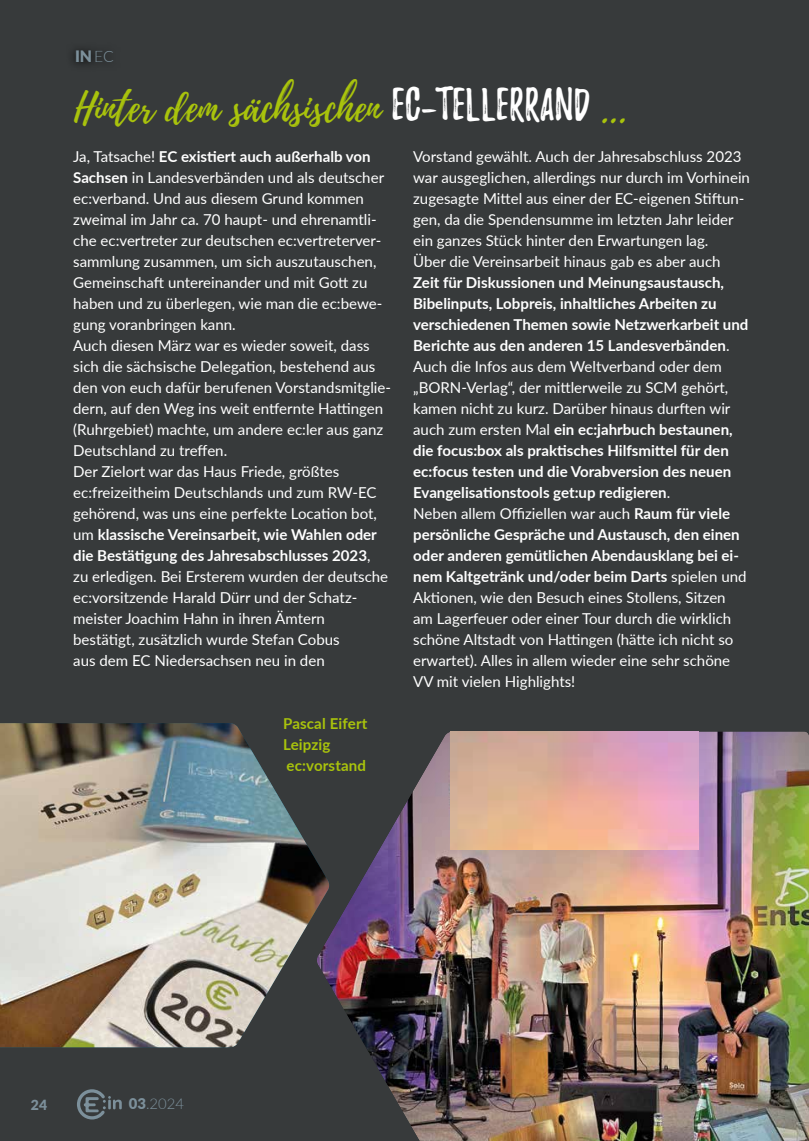
<style>
.page{position:relative;width:809px;height:1141px;background:#373a3b}
.page>*{position:absolute;margin:0;border:0;box-sizing:border-box;transform-origin:0 0}
.t1{font:40.25px "Playlist Script";color:#a9c30c}
.t2{font:900 15.75px "Lato";color:#7c909b}
.t3{font:15.05px/21px "Lato";color:#fff}
.t4{font:700 15.05px/21px "Lato";color:#fff}
.t5{font:700 15.05px/21px "Lato";letter-spacing:.01em;color:#a9c30c}
.t6{font:300 14.88px "Lato";color:#7c909b}
.t7{font:900 14px "Lato";color:#7c909b}
.s1{font-weight:300}
.s2{font-family:"Playlist Caps";color:#fff}
.s3{color:#fff}
.s4{font-weight:700}
.s5{font-weight:400}
.s6{font-weight:900}
</style>
<div class="page">
<img style="left:0;top:723px;width:315px;height:324px">
<svg style="left:77px;top:1089px;width:45px;height:30px"></svg>
<svg style="left:73px;top:49px;width:25px;height:15px"></svg>
<div style="left:315px;top:729px;width:494px;height:412px;background:#000;opacity:.2"></div>
<img style="left:450px;top:732px;width:248px;height:117px">
<p class="t2" style="left:75px;top:45px;width:40px">IN<span class="s1">EC</span></p>
<h1 class="t1" style="left:74px;top:79px;width:554px">Hinter dem sächsischen <span class="s2">EC</span><span class="s3">-</span><span class="s2">TELLERRAND</span> ...</h1>
<p class="t3" style="left:73px;top:146px;width:319px">Ja, Tatsache! <span class="s4">EC existiert auch außerhalb von Sachsen</span> in Landesverbänden und als deutscher ec:verband. Und aus diesem Grund kommen zweimal im Jahr ca. 70 haupt- und ehrenamtli&shy;che ec:vertreter zur deutschen ec:vertreterver&shy;sammlung zusammen, um sich auszutauschen, Gemeinschaft untereinander und mit Gott zu haben und zu überlegen, wie man die ec:bewe&shy;gung voranbringen kann.<br>Auch diesen März war es wieder soweit, dass sich die sächsische Delegation, bestehend aus den von euch dafür berufenen Vorstandsmitglie&shy;dern, auf den Weg ins weit entfernte Hattingen (Ruhrgebiet) machte, um andere ec:ler aus ganz Deutschland zu treffen.<br>Der Zielort war das Haus Friede, größtes ec:freizeitheim Deutschlands und zum RW-EC gehörend, was uns eine perfekte Location bot, um <span class="s4">klassische Vereinsarbeit, wie Wahlen oder die Bestätigung des Jahresabschlusses 2023</span>,<br>zu erledigen. Bei Ersterem wurden der deutsche ec:vorsitzende Harald Dürr und der Schatz&shy;meister Joachim Hahn in ihren Ämtern<br>bestätigt, zusätzlich wurde Stefan Cobus<br>aus dem EC Niedersachsen neu in den</p>
<p class="t3" style="left:413px;top:146px;width:338px">Vorstand gewählt. Auch der Jahresabschluss 2023 war ausgeglichen, allerdings nur durch im Vorhinein zugesagte Mittel aus einer der EC-eigenen Stiftun&shy;gen, da die Spendensumme im letzten Jahr leider ein ganzes Stück hinter den Erwartungen lag.<br>Über die Vereinsarbeit hinaus gab es aber auch</p>
<p class="t4" style="left:413px;top:272px;width:337px">Zeit für Diskussionen und Meinungsaustausch, Bibelinputs, Lobpreis, inhaltliches Arbeiten zu verschiedenen Themen sowie Netzwerkarbeit und Berichte aus den anderen 15 Landesverbänden<span class="s5">.<br>Auch die Infos aus dem Weltverband oder dem „BORN-Verlag“, der mittlerweile zu SCM gehört, kamen nicht zu kurz. Darüber hinaus durften wir auch zum ersten Mal</span> ein ec:jahrbuch bestaunen, die focus:box als praktisches Hilfsmittel für den ec:focus testen und die Vorabversion des neuen Evangelisationstools get:up redigieren<span class="s5">.<br>Neben allem Offiziellen war auch</span> Raum für viele persönliche Gespräche und Austausch, den einen oder anderen gemütlichen Abendausklang bei ei&shy;nem Kaltgetränk und/oder beim Darts <span class="s5">spielen und Aktionen, wie den Besuch eines Stollens, Sitzen am Lagerfeuer oder einer Tour durch die wirklich schöne Altstadt von Hattingen (hätte ich nicht so erwartet). Alles in allem wieder eine sehr schöne VV mit vielen Highlights!</span></p>
<p class="t5" style="left:283px;top:713px;width:86px">Pascal Eifert<br>Leipzig ec:vorstand</p>
<p class="t7" style="left:31px;top:1094px;width:18px">24</p>
<p class="t6" style="left:129px;top:1094px;width:57px"><span class="s6">03</span>.2024</p>
</div>
